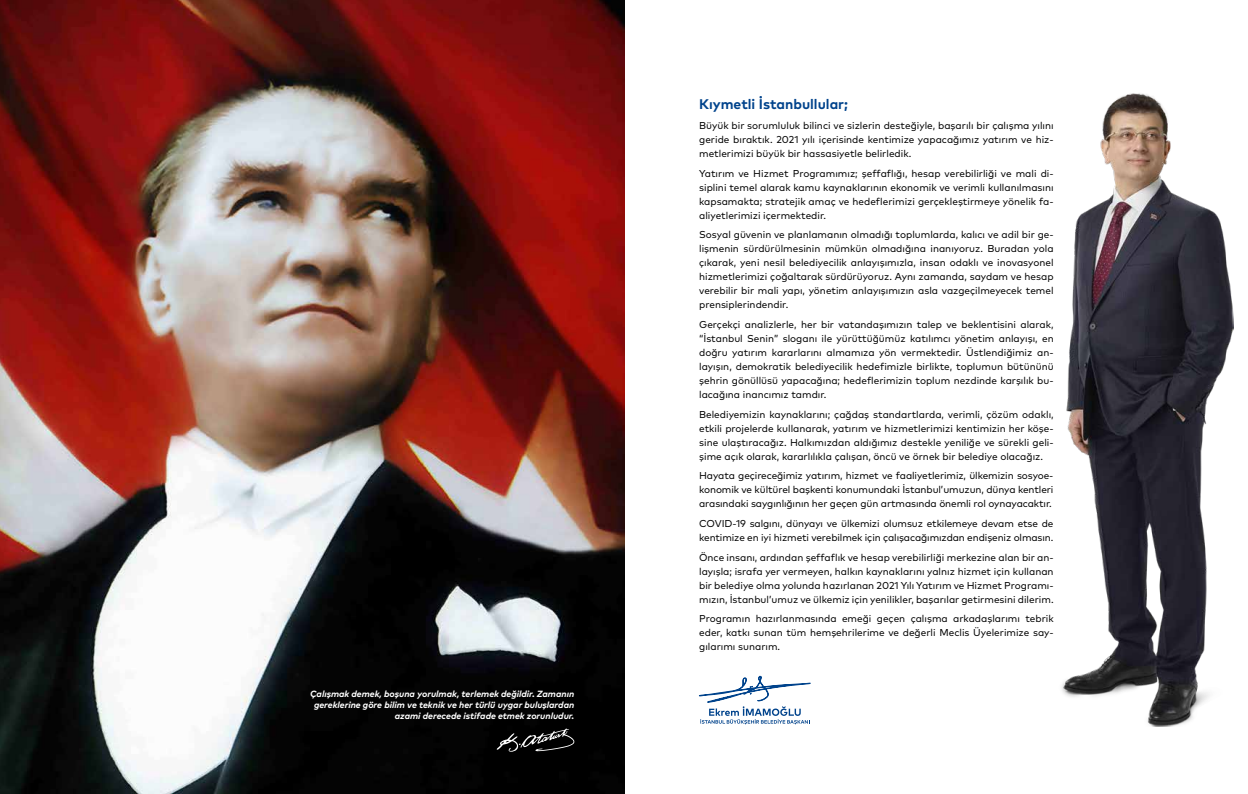
<style>
.page{position:relative;width:1248px;height:794px;background:#fff}
.page>*{position:absolute;margin:0;border:0;box-sizing:border-box;transform-origin:0 0}
.t1{font:700 14px "Mark Pro";color:#00438c}
.t2{font:10px/14px "Mark Pro";color:#000;text-align:justify}
.t3{font:italic 700 9px/11px "Mark Pro";color:#fff;text-align:right}
</style>
<div class="page">
<img style="left:1061px;top:93px;width:172px;height:634px">
<svg style="left:699px;top:675px;width:111px;height:49px"></svg>
<img style="left:0;top:0;width:624px;height:794px">
<svg style="left:496px;top:728px;width:78px;height:24px;background:#2a2a2a"></svg>
<p class="t3" style="left:310px;top:687px;width:265px">Çalışmak demek, boşuna yorulmak, terlemek değildir. Zamanın gereklerine göre bilim ve teknik ve her türlü uygar buluşlardan azami derecede istifade etmek zorunludur.</p>
<h1 class="t1" style="left:699px;top:94px;width:150px">Kıymetli İstanbullular;</h1>
<p class="t2" style="left:699px;top:118px;width:356px">Büyük bir sorumluluk bilinci ve sizlerin desteğiyle, başarılı bir çalışma yılını geride bıraktık. 2021 yılı içerisinde kentimize yapacağımız yatırım ve hiz&shy;metlerimizi büyük bir hassasiyetle belirledik.</p>
<p class="t2" style="left:699px;top:165px;width:356px">Yatırım ve Hizmet Programımız; şeffaflığı, hesap verebilirliği ve mali di&shy;siplini temel alarak kamu kaynaklarının ekonomik ve verimli kullanılmasını kapsamakta; stratejik amaç ve hedeflerimizi gerçekleştirmeye yönelik fa&shy;aliyetlerimizi içermektedir.</p>
<p class="t2" style="left:699px;top:227px;width:356px">Sosyal güvenin ve planlamanın olmadığı toplumlarda, kalıcı ve adil bir ge&shy;lişmenin sürdürülmesinin mümkün olmadığına inanıyoruz. Buradan yola çıkarak, yeni nesil belediyecilik anlayışımızla, insan odaklı ve inovasyonel hizmetlerimizi çoğaltarak sürdürüyoruz. Aynı zamanda, saydam ve hesap verebilir bir mali yapı, yönetim anlayışımızın asla vazgeçilmeyecek temel prensiplerindendir.</p>
<p class="t2" style="left:699px;top:317px;width:356px">Gerçekçi analizlerle, her bir vatandaşımızın talep ve beklentisini alarak, “İstanbul Senin” sloganı ile yürüttüğümüz katılımcı yönetim anlayışı, en doğru yatırım kararlarını almamıza yön vermektedir. Üstlendiğimiz an&shy;layışın, demokratik belediyecilik hedefimizle birlikte, toplumun bütününü şehrin gönüllüsü yapacağına; hedeflerimizin toplum nezdinde karşılık bu&shy;lacağına inancımız tamdır.</p>
<p class="t2" style="left:699px;top:406px;width:356px">Belediyemizin kaynaklarını; çağdaş standartlarda, verimli, çözüm odaklı, etkili projelerde kullanarak, yatırım ve hizmetlerimizi kentimizin her köşe&shy;sine ulaştıracağız. Halkımızdan aldığımız destekle yeniliğe ve sürekli geli&shy;şime açık olarak, kararlılıkla çalışan, öncü ve örnek bir belediye olacağız.</p>
<p class="t2" style="left:699px;top:468px;width:356px">Hayata geçireceğimiz yatırım, hizmet ve faaliyetlerimiz, ülkemizin sosyoe&shy;konomik ve kültürel başkenti konumundaki İstanbul’umuzun, dünya kentleri arasındaki saygınlığının her geçen gün artmasında önemli rol oynayacaktır.</p>
<p class="t2" style="left:699px;top:516px;width:356px">COVID-19 salgını, dünyayı ve ülkemizi olumsuz etkilemeye devam etse de kentimize en iyi hizmeti verebilmek için çalışacağımızdan endişeniz olmasın.</p>
<p class="t2" style="left:699px;top:549px;width:356px">Önce insanı, ardından şeffaflık ve hesap verebilirliği merkezine alan bir an&shy;layışla; israfa yer vermeyen, halkın kaynaklarını yalnız hizmet için kullanan bir belediye olma yolunda hazırlanan 2021 Yılı Yatırım ve Hizmet Programı&shy;mızın, İstanbul’umuz ve ülkemiz için yenilikler, başarılar getirmesini dilerim.</p>
<p class="t2" style="left:699px;top:611px;width:356px">Programın hazırlanmasında emeği geçen çalışma arkadaşlarımı tebrik eder, katkı sunan tüm hemşehrilerime ve değerli Meclis Üyelerimize say&shy;gılarımı sunarım.</p>
</div>
